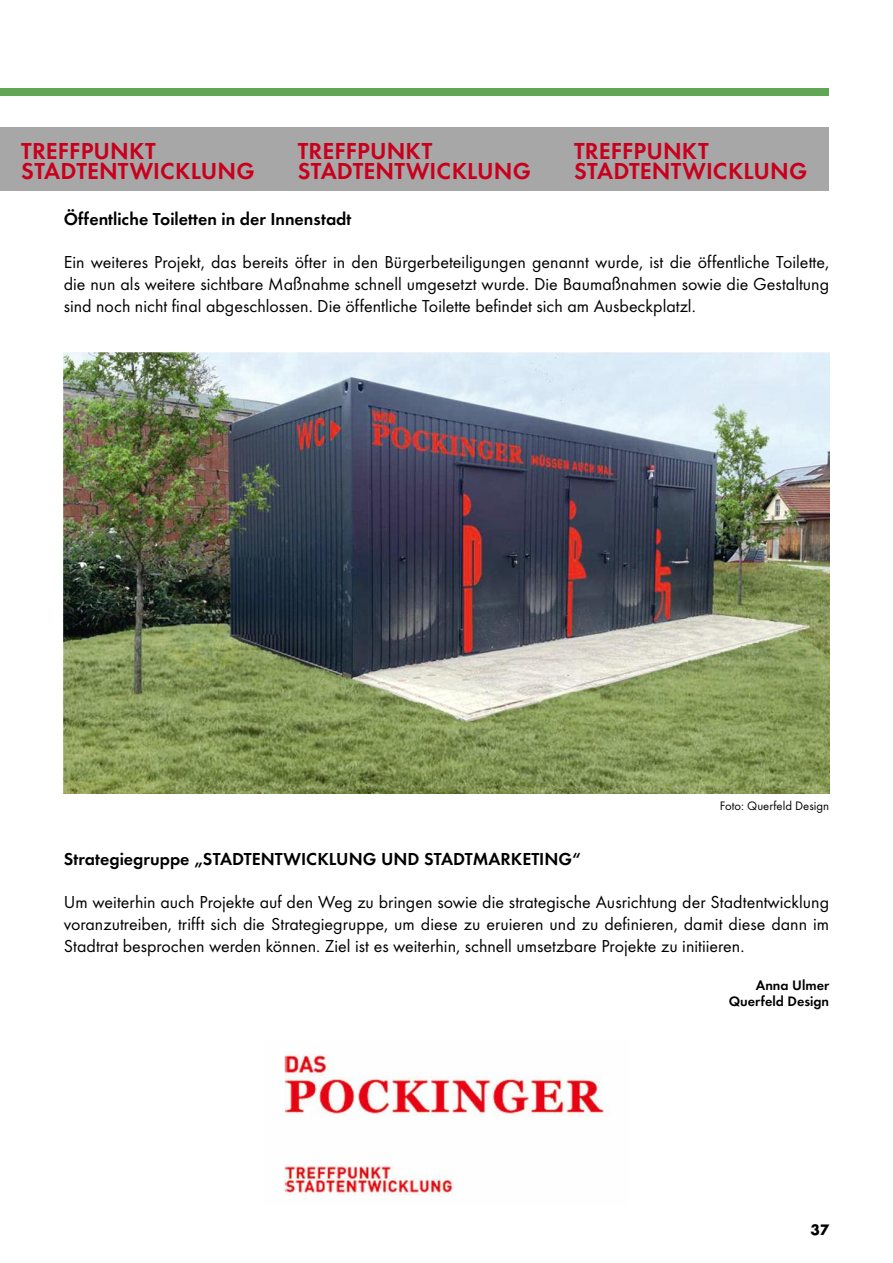
<style>
.page{position:relative;width:893px;height:1263px;background:#fff}
.page>*{position:absolute;margin:0;border:0;box-sizing:border-box;transform-origin:0 0}
.t1{font:600 24px/19.5px "Futura T";letter-spacing:.005em;color:#c9001d}
.t2{font:18px/21.8px "Futura T";color:#000;text-align:justify}
.t3{font:600 18px "Futura T";color:#000}
.t4{font:700 15.75px "Futura T";color:#000}
.t5{font:600 14.25px/16.5px "Futura T";color:#000;text-align:right}
.t6{font:12.75px "Futura T";color:#000}
</style>
<div class="page">
<div style="left:0;top:88px;width:829px;height:7px;background:#60a654"></div>
<div style="left:0;top:128px;width:829px;height:63px;background:#a7a7a7"></div>
<img style="left:64px;top:352px;width:765px;height:441px">
<img style="left:284px;top:1054px;width:322px;height:141px">
<h1 class="t1" style="left:21px;top:141px;width:235px">TREFFPUNKT<br>STADTENTWICKLUNG</h1>
<h1 class="t1" style="left:298px;top:141px;width:235px">TREFFPUNKT<br>STADTENTWICKLUNG</h1>
<h1 class="t1" style="left:574px;top:141px;width:235px">TREFFPUNKT<br>STADTENTWICKLUNG</h1>
<p class="t3" style="left:64px;top:208px;width:289px">Öffentliche Toiletten in der Innenstadt</p>
<p class="t2" style="left:64px;top:251px;width:767px">Ein weiteres Projekt, das bereits öfter in den Bürgerbeteiligungen genannt wurde, ist die öffentliche Toilette, die nun als weitere sichtbare Maßnahme schnell umgesetzt wurde. Die Baumaßnahmen sowie die Gestaltung sind noch nicht final abgeschlossen. Die öffentliche Toilette befindet sich am Ausbeckplatzl.</p>
<p class="t6" style="left:720px;top:798px;width:111px">Foto: Querfeld Design</p>
<p class="t3" style="left:64px;top:848px;width:519px">Strategiegruppe „STADTENTWICKLUNG UND STADTMARKETING“</p>
<p class="t2" style="left:64px;top:891px;width:767px">Um weiterhin auch Projekte auf den Weg zu bringen sowie die strategische Ausrichtung der Stadtentwicklung voranzutreiben, trifft sich die Strategiegruppe, um diese zu eruieren und zu definieren, damit diese dann im Stadtrat besprochen werden können. Ziel ist es weiterhin, schnell umsetzbare Projekte zu initiieren.</p>
<p class="t5" style="left:729px;top:977px;width:102px">Anna Ulmer<br>Querfeld Design</p>
<p class="t4" style="left:811px;top:1220px;width:20px">37</p>
</div>
